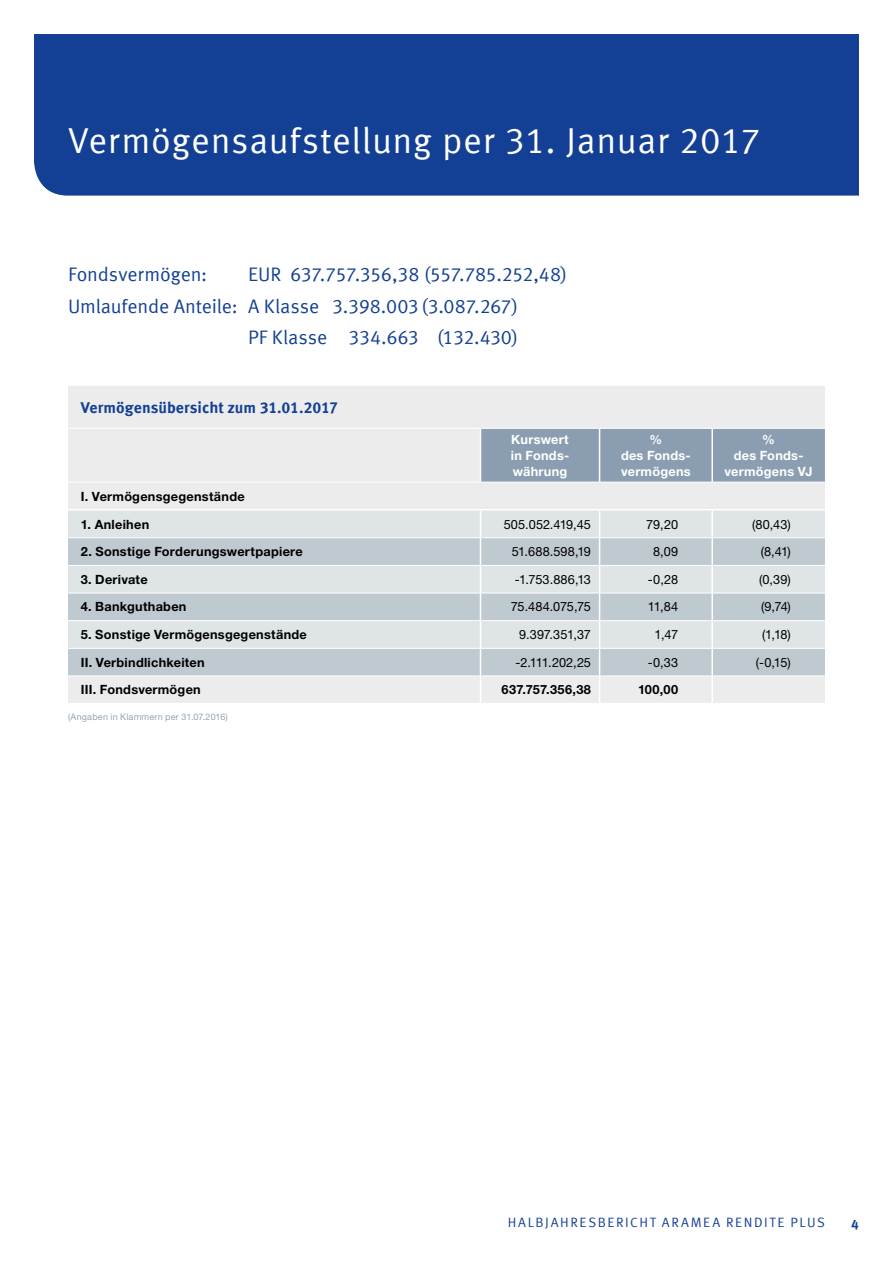
<style>
.page{position:relative;width:893px;height:1263px;background:#fff}
.page>*{position:absolute;margin:0;border:0;box-sizing:border-box;transform-origin:0 0}
.t1{font:36px "Meta Offc Pro Norm";letter-spacing:.02em;color:#fff}
.t2{font:19.5px "Meta Offc Pro Norm";letter-spacing:-.01em;color:#134094}
.t3{font:19.5px "Meta Offc Pro Norm";letter-spacing:-.035em;color:#134094}
.t4{font:700 15.75px "Meta Offc Pro";color:#134094}
.t5{font:13.5px "Meta Offc Pro Norm";letter-spacing:.12em;color:#134094}
.t6{font:700 13.5px "Meta Offc Pro";color:#134094}
.t7{font:700 12.75px "Helvetica Neue LTW1 G";letter-spacing:.02em;color:#000}
.t8{font:12.75px "Helvetica Neue LTW1 G";letter-spacing:-.005em;color:#000}
.t9{font:700 12.75px/15.9px "Helvetica Neue LTW1 G";letter-spacing:.02em;color:#fff;text-align:center}
.t10{font:9px "Helvetica Neue LTW1 G";letter-spacing:.025em;color:#94a5b0}
</style>
<div class="page">
<div style="left:34px;top:34px;width:825px;height:162px;background:#134094"></div>
<div style="left:68px;top:386px;width:757px;height:123px;background:#ececed"></div>
<div style="left:481px;top:429px;width:344px;height:53px;background:#8b9eb1"></div>
<hr style="left:68px;top:428px;width:412px;height:1px;background:#fff">
<hr style="left:480px;top:428px;width:120px;height:1px;background:#fff">
<hr style="left:600px;top:428px;width:112px;height:1px;background:#fff">
<hr style="left:712px;top:428px;width:113px;height:1px;background:#fff">
<hr style="left:68px;top:482px;width:412px;height:1px;background:#fff">
<hr style="left:480px;top:482px;width:120px;height:1px;background:#fff">
<hr style="left:600px;top:482px;width:112px;height:1px;background:#fff">
<hr style="left:712px;top:482px;width:113px;height:1px;background:#fff">
<hr style="left:480px;top:429px;width:1px;height:53px;background:#fff">
<hr style="left:599px;top:429px;width:1px;height:53px;background:#fff">
<svg style="left:68px;top:510px;width:757px;height:193px"></svg>
<hr style="left:711px;top:429px;width:2px;height:53px;background:#fff">
<hr style="left:711px;top:510px;width:2px;height:28px;background:#fff">
<hr style="left:711px;top:538px;width:2px;height:27px;background:#fff">
<hr style="left:711px;top:565px;width:2px;height:28px;background:#fff">
<hr style="left:711px;top:593px;width:2px;height:28px;background:#fff">
<hr style="left:711px;top:621px;width:2px;height:27px;background:#fff">
<hr style="left:711px;top:648px;width:2px;height:28px;background:#fff">
<hr style="left:711px;top:676px;width:2px;height:27px;background:#fff">
<h1 class="t1" style="left:68px;top:113px;width:694px">Vermögensaufstellung per 31. Januar 2017</h1>
<h2 class="t2" style="left:68px;top:259px;width:141px">Fondsvermögen:</h2>
<h2 class="t3" style="left:248px;top:259px;width:321px">EU R 637.757.356,38 (557.785.252,48)</h2>
<h2 class="t2" style="left:68px;top:291px;width:451px">U mlaufende Anteile: A Klasse 3.398.003(3.087.267)</h2>
<h2 class="t2" style="left:248px;top:323px;width:271px">PF Klasse 334.663 (132.430)</h2>
<p class="t4" style="left:81px;top:395px;width:259px">Vermögensübersicht zum 31.01.2017</p>
<p class="t9" style="left:511px;top:431px;width:60px;text-align:justify">Kurswert in Fonds&shy;währung</p>
<p class="t9" style="left:621px;top:431px;width:71px">%<br>des Fonds&shy;vermögens</p>
<p class="t9" style="left:725px;top:431px;width:89px">%<br>des Fonds&shy;vermögens VJ</p>
<p class="t7" style="left:81px;top:488px;width:165px">I. Vermögensgegenstände</p>
<p class="t7" style="left:81px;top:516px;width:70px">1. Anleihen</p>
<p class="t8" style="left:504px;top:516px;width:89px">505.052.419,45</p>
<p class="t8" style="left:646px;top:516px;width:33px">79,20</p>
<p class="t8" style="left:752px;top:516px;width:40px">(80,43)</p>
<p class="t7" style="left:81px;top:544px;width:224px">2. Sonstige Forderungswertpapiere</p>
<p class="t8" style="left:512px;top:544px;width:81px">51.688.598,19</p>
<p class="t8" style="left:653px;top:544px;width:27px">8,09</p>
<p class="t8" style="left:761px;top:544px;width:32px">(8,41)</p>
<p class="t7" style="left:81px;top:571px;width:68px">3. Derivate</p>
<p class="t8" style="left:515px;top:571px;width:78px">-1.753.886,13</p>
<p class="t8" style="left:648px;top:571px;width:32px">-0,28</p>
<p class="t8" style="left:759px;top:571px;width:33px">(0,39)</p>
<p class="t7" style="left:81px;top:599px;width:107px">4. Bankguthaben</p>
<p class="t8" style="left:511px;top:599px;width:82px">75.484.075,75</p>
<p class="t8" style="left:648px;top:599px;width:32px">11,84</p>
<p class="t8" style="left:761px;top:599px;width:31px">(9,74)</p>
<p class="t7" style="left:81px;top:627px;width:228px">5. Sonstige Vermögensgegenstände</p>
<p class="t8" style="left:519px;top:627px;width:73px">9.397.351,37</p>
<p class="t8" style="left:655px;top:627px;width:25px">1,47</p>
<p class="t8" style="left:762px;top:627px;width:30px">(1,18)</p>
<p class="t7" style="left:81px;top:654px;width:125px">II. Verbindlichkeiten</p>
<p class="t8" style="left:516px;top:654px;width:77px">-2.111.202,25</p>
<p class="t8" style="left:648px;top:654px;width:32px">-0,33</p>
<p class="t8" style="left:756px;top:654px;width:36px">(-0,15)</p>
<p class="t7" style="left:81px;top:682px;width:122px">III. Fondsvermögen</p>
<p class="t7" style="left:502px;top:682px;width:91px">637.757.356,38</p>
<p class="t7" style="left:638px;top:682px;width:42px">100,00</p>
<p class="t10" style="left:68px;top:711px;width:161px">(Angaben in Klammern per 31.07.2016)</p>
<p class="t5" style="left:508px;top:1211px;width:264px">HALBJAHRESBERICHT Ara mea Rendite</p>
<p class="t5" style="left:790px;top:1211px;width:35px">Plus</p>
<p class="t6" style="left:851px;top:1214px;width:9px">4</p>
</div>
